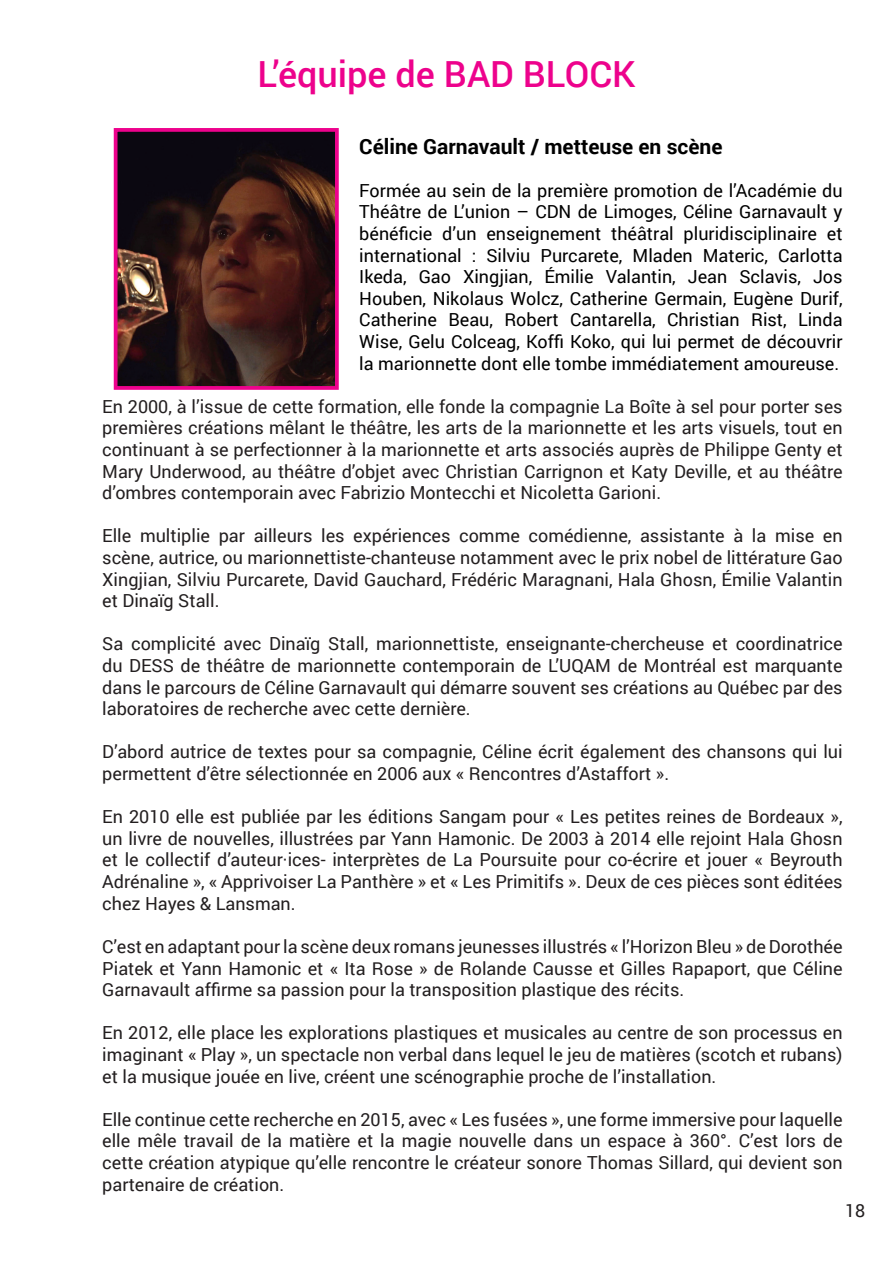
<style>
.page{position:relative;width:893px;height:1263px;background:#fff}
.page>*{position:absolute;margin:0;border:0;box-sizing:border-box;transform-origin:0 0}
.t1{font:500 36px "Roboto";color:#ed028c}
.t2{font:700 21px "Roboto";color:#000}
.t3{font:18px/21.6px "Roboto";color:#231f20;text-align:justify}
.t4{font:18px/21.6px "Roboto";color:#000;text-align:justify}
</style>
<div class="page">
<img style="left:119px;top:133px;width:215px;height:252px">
<div style="left:114px;top:128px;width:225px;height:262px;border:4px solid #ed028c"></div>
<h1 class="t1" style="left:257px;top:48px;width:379px">L’équipe de BAD BLOCK</h1>
<p class="t2" style="left:359px;top:131px;width:365px">Céline Garnavault / metteuse en scène</p>
<p class="t4" style="left:359px;top:179px;width:485px">Formée au sein de la première promotion de l’Académie du Théâtre de L’union – CDN de Limoges, Céline Garnavault y bénéficie d’un enseignement théâtral pluridisciplinaire et international : Silviu Purcarete, Mladen Materic, Carlotta Ikeda, Gao Xingjian, Émilie Valantin, Jean Sclavis, Jos Houben, Nikolaus Wolcz, Catherine Germain, Eugène Durif, Catherine Beau, Robert Cantarella, Christian Rist, Linda Wise, Gelu Colceag, Koffi Koko, qui lui permet de découvrir la marionnette dont elle tombe immédiatement amoureuse.</p>
<p class="t3" style="left:102px;top:395px;width:742px">En 2000, à l’issue de cette formation, elle fonde la compagnie La Boîte à sel pour porter ses premières créations mêlant le théâtre, les arts de la marionnette et les arts visuels, tout en continuant à se perfectionner à la marionnette et arts associés auprès de Philippe Genty et Mary Underwood, au théâtre d’objet avec Christian Carrignon et Katy Deville, et au théâtre d’ombres contemporain avec Fabrizio Montecchi et Nicoletta Garioni.</p>
<p class="t3" style="left:102px;top:525px;width:742px">Elle multiplie par ailleurs les expériences comme comédienne, assistante à la mise en scène, autrice, ou marionnettiste-chanteuse notamment avec le prix nobel de littérature Gao Xingjian, Silviu Purcarete, David Gauchard, Frédéric Maragnani, Hala Ghosn, Émilie Valantin et Dinaïg Stall.</p>
<p class="t3" style="left:102px;top:633px;width:742px">Sa complicité avec Dinaïg Stall, marionnettiste, enseignante-chercheuse et coordinatrice du DESS de théâtre de marionnette contemporain de L’UQAM de Montréal est marquante dans le parcours de Céline Garnavault qui démarre souvent ses créations au Québec par des laboratoires de recherche avec cette dernière.</p>
<p class="t3" style="left:102px;top:741px;width:742px">D’abord autrice de textes pour sa compagnie, Céline écrit également des chansons qui lui permettent d’être sélectionnée en 2006 aux « Rencontres d’Astaffort ».</p>
<p class="t3" style="left:102px;top:805px;width:742px">En 2010 elle est publiée par les éditions Sangam pour « Les petites reines de Bordeaux », un livre de nouvelles, illustrées par Yann Hamonic. De 2003 à 2014 elle rejoint Hala Ghosn et le collectif d’auteur·ices- interprètes de La Poursuite pour co-écrire et jouer « Beyrouth Adrénaline », « Apprivoiser La Panthère » et « Les Primitifs ». Deux de ces pièces sont éditées chez Hayes &amp; Lansman.</p>
<p class="t3" style="left:102px;top:935px;width:742px">C’est en adaptant pour la scène deux romans jeunesses illustrés « l’Horizon Bleu » de Dorothée Piatek et Yann Hamonic et « Ita Rose » de Rolande Causse et Gilles Rapaport, que Céline Garnavault affirme sa passion pour la transposition plastique des récits.</p>
<p class="t3" style="left:102px;top:1021px;width:742px">En 2012, elle place les explorations plastiques et musicales au centre de son processus en imaginant « Play », un spectacle non verbal dans lequel le jeu de matières (scotch et rubans) et la musique jouée en live, créent une scénographie proche de l’installation.</p>
<p class="t3" style="left:102px;top:1108px;width:742px">Elle continue cette recherche en 2015, avec « Les fusées », une forme immersive pour laquelle elle mêle travail de la matière et la magie nouvelle dans un espace à 360°. C’est lors de cette création atypique qu’elle rencontre le créateur sonore Thomas Sillard, qui devient son partenaire de création.</p>
<p class="t3" style="left:845px;top:1199px;width:22px">18</p>
</div>
